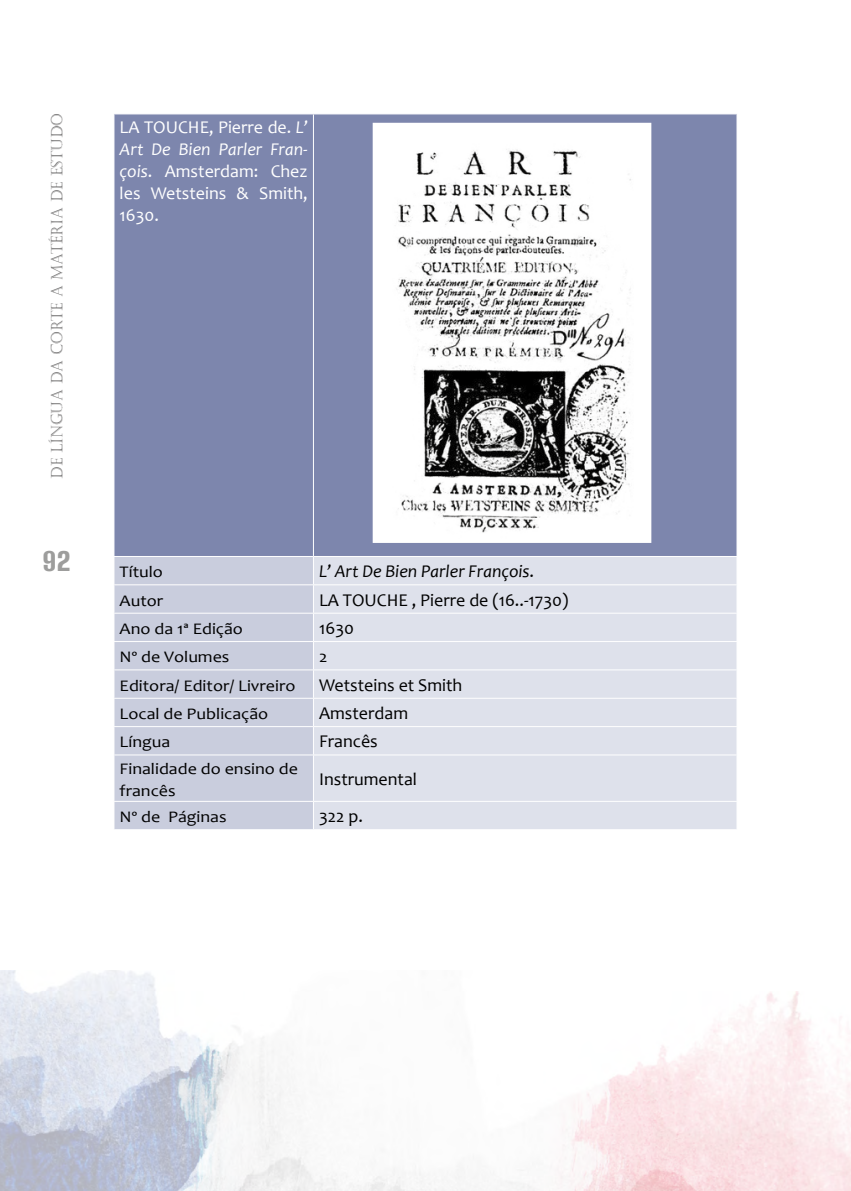
<style>
.page{position:relative;width:851px;height:1191px;background:#fff}
.page>*{position:absolute;margin:0;border:0;box-sizing:border-box;transform-origin:0 0}
.t1{font:100 34px "Alumni Sans";color:#9d9d9c}
.t2{font:18px/22px "Candara";color:#fff;text-align:justify}
.t3{font:18px "Candara";color:#000}
.t4{font:italic 18px "Candara";color:#000}
.t5{font:16.2px/22px "Candara";color:#000;scale:1.11 1}
.t6{font:16px "Castellar";color:#706f6f;scale:.9 1}
.s1{font-style:italic}
.s2{font-style:normal}
</style>
<div class="page">
<img style="left:0;top:970px;width:850px;height:221px">
<div style="left:114px;top:114px;width:622px;height:442px;background:#7d86ad"></div>
<div style="left:114px;top:557px;width:199px;height:272px;background:#c9cddd"></div>
<div style="left:314px;top:557px;width:422px;height:272px;background:#dee1eb"></div>
<hr style="left:313px;top:114px;width:1px;height:442px;background:#fff">
<hr style="left:113px;top:584px;width:200px;height:1px;background:#fff">
<hr style="left:313px;top:584px;width:424px;height:1px;background:#fff">
<hr style="left:113px;top:612px;width:200px;height:1px;background:#fff">
<hr style="left:313px;top:612px;width:424px;height:1px;background:#fff">
<hr style="left:113px;top:641px;width:200px;height:1px;background:#fff">
<hr style="left:313px;top:641px;width:424px;height:1px;background:#fff">
<hr style="left:113px;top:669px;width:200px;height:1px;background:#fff">
<hr style="left:313px;top:669px;width:424px;height:1px;background:#fff">
<hr style="left:113px;top:698px;width:200px;height:1px;background:#fff">
<hr style="left:313px;top:698px;width:424px;height:1px;background:#fff">
<hr style="left:113px;top:726px;width:200px;height:1px;background:#fff">
<hr style="left:313px;top:726px;width:424px;height:1px;background:#fff">
<svg style="left:736px;top:557px;width:1px;height:197px"></svg>
<hr style="left:113px;top:754px;width:200px;height:1px;background:#fff">
<hr style="left:313px;top:754px;width:424px;height:1px;background:#fff">
<hr style="left:113px;top:801px;width:200px;height:1px;background:#fff">
<hr style="left:313px;top:801px;width:424px;height:1px;background:#fff">
<svg style="left:736px;top:802px;width:1px;height:27px"></svg>
<img style="left:377px;top:128px;width:269px;height:410px">
<p class="t6" style="left:48px;top:479px;width:407px;rotate:-90deg">DELÍNGUADACORTEA MATÉRIADEESTUDO</p>
<p class="t2" style="left:120px;top:116px;width:190px">LA TOUCHE, Pierre de. <span class="s1">L’ Art De Bien Parler Fran&shy;çois</span>. Amsterdam: Chez les Wetsteins &amp; Smith, 1630.</p>
<h1 class="t1" style="left:43px;top:544px;width:29px">92</h1>
<p class="t5" style="left:120px;top:561px;width:41px">Título</p>
<p class="t4" style="left:319px;top:560px;width:216px">L’ Art De Bien Parler François<span class="s2">.</span></p>
<p class="t5" style="left:120px;top:589px;width:41px">Autor</p>
<p class="t3" style="left:319px;top:588px;width:251px">LA TOUCHE , Pierre de (16..-1730)</p>
<p class="t5" style="left:120px;top:617px;width:113px">Ano da 1ª Edição</p>
<p class="t3" style="left:319px;top:617px;width:36px">1630</p>
<p class="t5" style="left:120px;top:646px;width:100px">Nº de Volumes</p>
<p class="t5" style="left:319px;top:646px;width:9px">2</p>
<p class="t5" style="left:120px;top:674px;width:160px">Editora/ Editor/ Livreiro</p>
<p class="t3" style="left:319px;top:673px;width:145px">Wetsteins et Smith</p>
<p class="t5" style="left:120px;top:702px;width:135px">Local de Publicação</p>
<p class="t3" style="left:319px;top:702px;width:90px">Amsterdam</p>
<p class="t5" style="left:120px;top:731px;width:47px">Língua</p>
<p class="t3" style="left:319px;top:730px;width:60px">Francês</p>
<p class="t5" style="left:120px;top:757px;width:162px">Finalidade do ensino de francês</p>
<p class="t3" style="left:319px;top:767px;width:99px">Instrumental</p>
<p class="t5" style="left:120px;top:805px;width:98px">Nº de Páginas</p>
<p class="t3" style="left:319px;top:805px;width:45px">322 p.</p>
</div>
